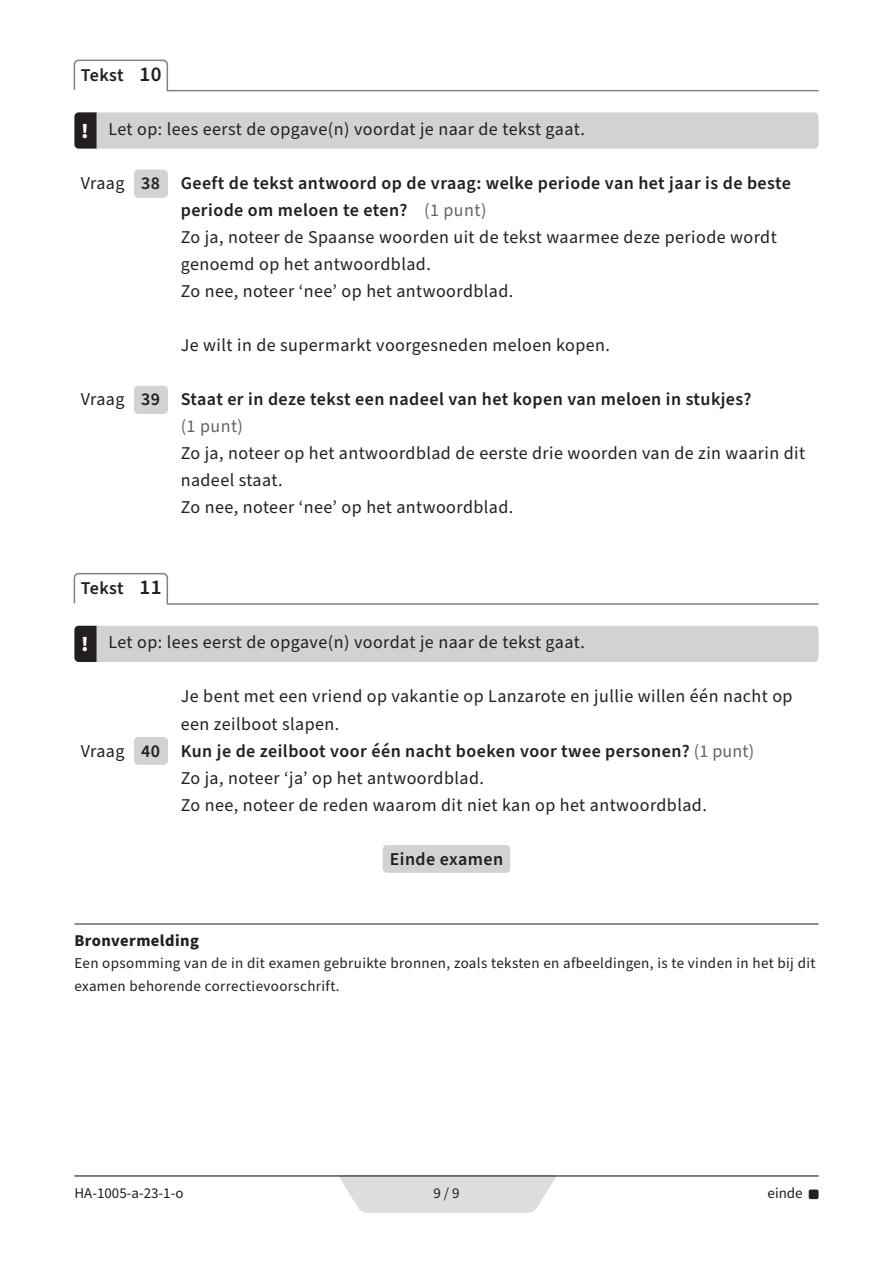
<style>
.page{position:relative;width:893px;height:1265px;background:#fff}
.page>*{position:absolute;margin:0;border:0;box-sizing:border-box;transform-origin:0 0}
.t1{font:900 21px "Source Sans Pro";color:#fff}
.Vraag_basisregel_P{font:18px/27px "Source Sans Pro";letter-spacing:.025em;color:#231f20}
.Vraag_2regels_witboven_H3{font:600 18px/27px "Source Sans Pro";letter-spacing:.025em;color:#231f20}
.Vraag_basisregel_witboven_P{font:18px/27px "Source Sans Pro";letter-spacing:.025em;color:#231f20}
.Let-op_basis_P{font:18px "Source Sans Pro";letter-spacing:.025em;color:#231f20}
.Vraag_1regel_H3{font:600 18px "Source Sans Pro";letter-spacing:.025em;color:#231f20}
.Tekst_kop_123_H2{font:600 18px "Source Sans Pro";letter-spacing:.015em;color:#231f20}
.Einde_examen_P{font:600 18px "Source Sans Pro";letter-spacing:.025em;color:#231f20}
.Bronvermelding_titel_P{font:700 16.5px "Source Sans Pro";letter-spacing:.025em;color:#231f20}
.Bronvermelding_tekst_P{font:15px/22.5px "Source Sans Pro";letter-spacing:.025em;color:#231f20}
.s1{font-size:21px}
.s2{font-weight:400}
.s3{font-weight:400;color:#636366}
</style>
<div class="page">
<svg style="left:331px;top:1176px;width:231px;height:36px"></svg>
<div style="left:809px;top:1189px;width:9px;height:9px;background:#231f20"></div>
<div style="left:809px;top:1189px;width:10px;height:9px;border:2px solid #231f20"></div>
<hr style="left:74px;top:1175px;width:745px;height:1px;background:#231f20">
<svg style="left:73px;top:59px;width:96px;height:32px"></svg>
<hr style="left:167px;top:90px;width:652px;height:1px;background:#808285">
<div style="left:134px;top:170px;width:34px;height:28px;background:#d1d2d4;border-radius:4px"></div>
<div style="left:134px;top:386px;width:34px;height:28px;background:#d1d2d4;border-radius:4px"></div>
<svg style="left:73px;top:572px;width:95px;height:32px"></svg>
<hr style="left:167px;top:603px;width:652px;height:1px;background:#808285">
<div style="left:134px;top:737px;width:34px;height:27px;background:#d1d2d4;border-radius:4px"></div>
<div style="left:383px;top:845px;width:127px;height:27px;background:#d1d2d4;border-radius:4px"></div>
<hr style="left:74px;top:923px;width:745px;height:1px;background:#231f20">
<svg style="left:74px;top:112px;width:745px;height:37px;background:#cdcdcf"></svg>
<div style="left:74px;top:625px;width:745px;height:37px;background:#d1d2d4"></div>
<h2 class="Tekst_kop_123_H2" style="left:81px;top:63px;width:82px">Tekst <span class="s1">10</span></h2>
<p class="Let-op_basis_P" style="left:108px;top:117px;width:478px">Let op: lees eerst de opgave(n) voordat je naar de tekst gaat.</p>
<h3 class="Vraag_2regels_witboven_H3" style="left:181px;top:170px;width:612px;text-indent:-100px"><span class="s2">Vraag</span> 38 Geeft de tekst antwoord op de vraag: welke periode van het jaar is de beste periode om meloen te eten? <span class="s3">(1 punt)</span></h3>
<p class="Vraag_basisregel_P" style="left:181px;top:224px;width:598px">Zo ja, noteer de Spaanse woorden uit de tekst waarmee deze periode wordt genoemd op het antwoordblad.</p>
<p class="Vraag_basisregel_P" style="left:181px;top:278px;width:334px">Zo nee, noteer ‘nee’ op het antwoordblad.</p>
<p class="Vraag_basisregel_witboven_P" style="left:181px;top:332px;width:431px">Je wilt in de supermarkt voorgesneden meloen kopen.</p>
<h3 class="Vraag_2regels_witboven_H3" style="left:181px;top:386px;width:572px;text-indent:-100px"><span class="s2">Vraag</span> 39 Staat er in deze tekst een nadeel van het kopen van meloen in stukjes? <span class="s3">(1 punt)</span></h3>
<p class="Vraag_basisregel_P" style="left:181px;top:440px;width:626px">Zo ja, noteer op het antwoordblad de eerste drie woorden van de zin waarin dit nadeel staat.</p>
<p class="Vraag_basisregel_P" style="left:181px;top:494px;width:334px">Zo nee, noteer ‘nee’ op het antwoordblad.</p>
<p class="t1" style="left:81px;top:116px;width:9px">!</p>
<h2 class="Tekst_kop_123_H2" style="left:81px;top:576px;width:82px">Tekst <span class="s1">11</span></h2>
<p class="Let-op_basis_P" style="left:108px;top:630px;width:478px">Let op: lees eerst de opgave(n) voordat je naar de tekst gaat.</p>
<p class="Vraag_basisregel_witboven_P" style="left:181px;top:683px;width:613px">Je bent met een vriend op vakantie op Lanzarote en jullie willen één nacht op een zeilboot slapen.</p>
<h3 class="Vraag_1regel_H3" style="left:81px;top:738px;width:675px"><span class="s2">Vraag</span> 40 Kun je de zeilboot voor één nacht boeken voor twee personen? <span class="s3">(1 punt)</span></h3>
<p class="Vraag_basisregel_P" style="left:181px;top:764px;width:305px">Zo ja, noteer ‘ja’ op het antwoordblad.</p>
<p class="Vraag_basisregel_P" style="left:181px;top:791px;width:528px">Zo nee, noteer de reden waarom dit niet kan op het antwoordblad.</p>
<p class="Einde_examen_P" style="left:390px;top:846px;width:115px">Einde examen</p>
<p class="t1" style="left:81px;top:629px;width:9px">!</p>
<p class="Bronvermelding_titel_P" style="left:74px;top:928px;width:126px">Bronvermelding</p>
<p class="Bronvermelding_tekst_P" style="left:74px;top:952px;width:743px">Een opsomming van de in dit examen gebruikte bronnen, zoals teksten en afbeeldingen, is te vinden in het bij dit examen behorende correctievoorschrift.</p>
<p class="Bronvermelding_tekst_P" style="left:74px;top:1182px;width:111px">HA-1005-a-23-1-o</p>
<p class="Bronvermelding_tekst_P" style="left:433px;top:1182px;width:28px">9 / 9</p>
<p class="Bronvermelding_tekst_P" style="left:768px;top:1182px;width:37px">einde</p>
</div>
